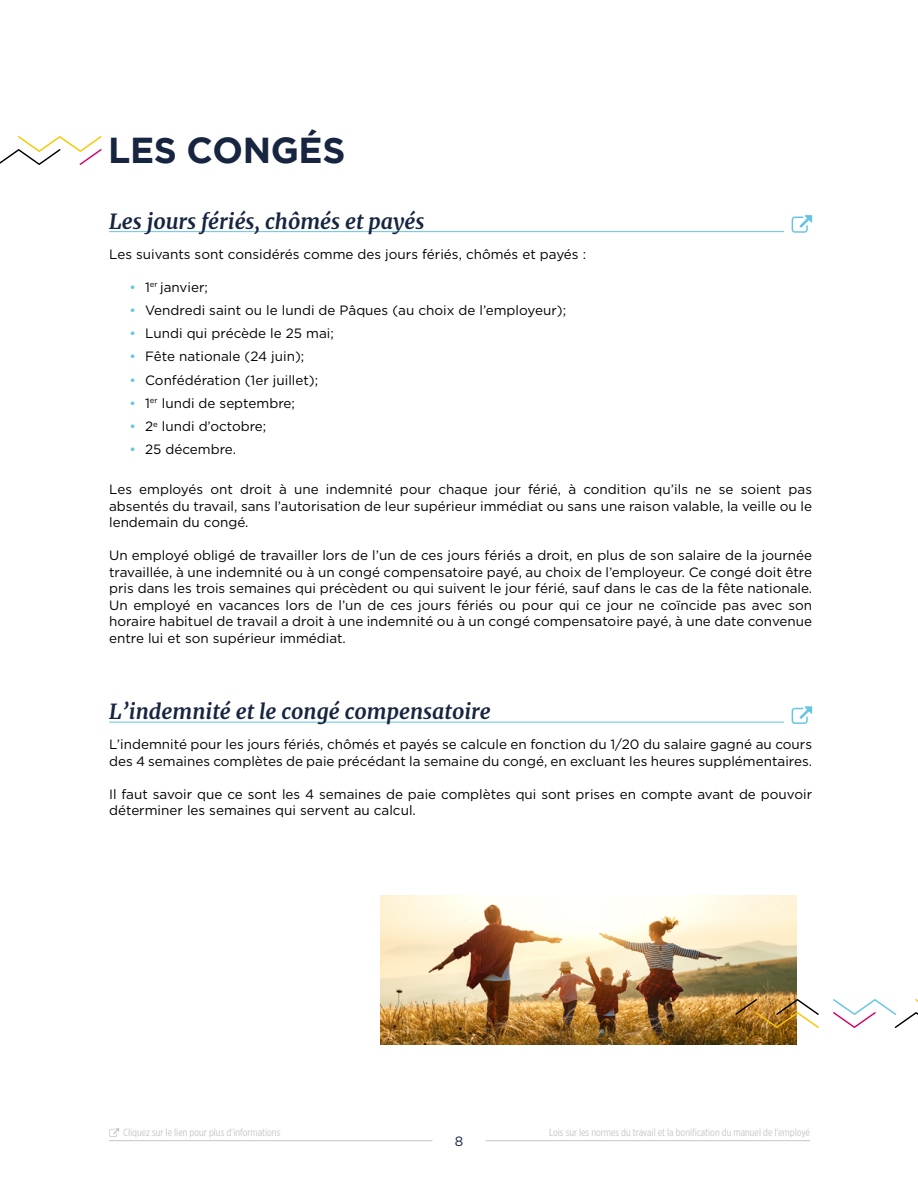
<style>
.page{position:relative;width:918px;height:1188px;background:#fff}
.page>*{position:absolute;margin:0;border:0;box-sizing:border-box;transform-origin:0 0}
.t1{font:700 36px "Gotham";letter-spacing:-.01em;color:#172541}
.t2{font:italic 700 21px "Merriweather";color:#172541}
.t3{font:13.5px/16.5px "Gotham";color:#000;text-align:justify}
.t4{font:13.5px "Gotham";color:#172541}
.t5{font:10.5px "Gotham X Narrow";color:#c6c6c6}
.s1{color:#64c5e2}
</style>
<div class="page">
<svg style="left:109px;top:1128px;width:10px;height:9px"></svg>
<hr style="left:109px;top:1140px;width:324px;height:1px;background:#c6c6c6">
<hr style="left:485px;top:1140px;width:325px;height:1px;background:#c6c6c6">
<hr style="left:109px;top:231px;width:675px;height:1px;background:#64c5e2">
<hr style="left:109px;top:722px;width:675px;height:1px;background:#64c5e2">
<svg style="left:792px;top:215px;width:20px;height:18px"></svg>
<svg style="left:792px;top:706px;width:20px;height:18px"></svg>
<svg style="left:0;top:136px;width:102px;height:29px"></svg>
<img style="left:380px;top:895px;width:416px;height:149px">
<svg style="left:735px;top:999px;width:84px;height:29px"></svg>
<svg style="left:833px;top:999px;width:85px;height:29px"></svg>
<h1 class="t1" style="left:108px;top:130px;width:239px">LES CONGÉS</h1>
<h2 class="t2" style="left:109px;top:206px;width:317px">Les jours fériés, chômés et payés</h2>
<p class="t3" style="left:109px;top:245px;width:479px">Les suivants sont considérés comme des jours fériés, chômés et payés :</p>
<p class="t3" style="left:129px;top:278px;width:80px"><span class="s1">•</span> 1<sup>er</sup> janvier;</p>
<p class="t3" style="left:129px;top:302px;width:438px"><span class="s1">•</span> Vendredi saint ou le lundi de Pâques (au choix de l’employeur);</p>
<p class="t3" style="left:129px;top:325px;width:206px"><span class="s1">•</span> Lundi qui précède le 25 mai;</p>
<p class="t3" style="left:129px;top:348px;width:176px"><span class="s1">•</span> Fête nationale (24 juin);</p>
<p class="t3" style="left:129px;top:371px;width:190px"><span class="s1">•</span> Confédération (1er juillet);</p>
<p class="t3" style="left:129px;top:395px;width:167px"><span class="s1">•</span> 1<sup>er</sup> lundi de septembre;</p>
<p class="t3" style="left:129px;top:418px;width:138px"><span class="s1">•</span> 2<sup>e</sup> lundi d’octobre;</p>
<p class="t3" style="left:129px;top:441px;width:108px"><span class="s1">•</span> 25 décembre.</p>
<p class="t3" style="left:109px;top:481px;width:705px">Les employés ont droit à une indemnité pour chaque jour férié, à condition qu’ils ne se soient pas absentés du travail, sans l’autorisation de leur supérieur immédiat ou sans une raison valable, la veille ou le lendemain du congé.</p>
<p class="t3" style="left:109px;top:547px;width:705px">Un employé obligé de travailler lors de l’un de ces jours fériés a droit, en plus de son salaire de la journée travaillée, à une indemnité ou à un congé compensatoire payé, au choix de l’employeur. Ce congé doit être pris dans les trois semaines qui précèdent ou qui suivent le jour férié, sauf dans le cas de la fête nationale.<br>Un employé en vacances lors de l’un de ces jours fériés ou pour qui ce jour ne coïncide pas avec son horaire habituel de travail a droit à une indemnité ou à un congé compensatoire payé, à une date convenue entre lui et son supérieur immédiat.</p>
<h2 class="t2" style="left:109px;top:697px;width:383px">L’indemnité et le congé compensatoire</h2>
<p class="t3" style="left:109px;top:736px;width:704px">L’indemnité pour les jours fériés, chômés et payés se calcule en fonction du 1/20 du salaire gagné au cours des 4 semaines complètes de paie précédant la semaine du congé, en excluant les heures supplémentaires.</p>
<p class="t3" style="left:109px;top:785px;width:705px">Il faut savoir que ce sont les 4 semaines de paie complètes qui sont prises en compte avant de pouvoir déterminer les semaines qui servent au calcul.</p>
<p class="t5" style="left:123px;top:1127px;width:159px">Cliquez sur le lien pour plus d’informations</p>
<p class="t5" style="left:549px;top:1127px;width:263px">Lois sur les normes du travail et la bonification du manuel de l’employé</p>
<p class="t4" style="left:455px;top:1132px;width:10px">8</p>
</div>
